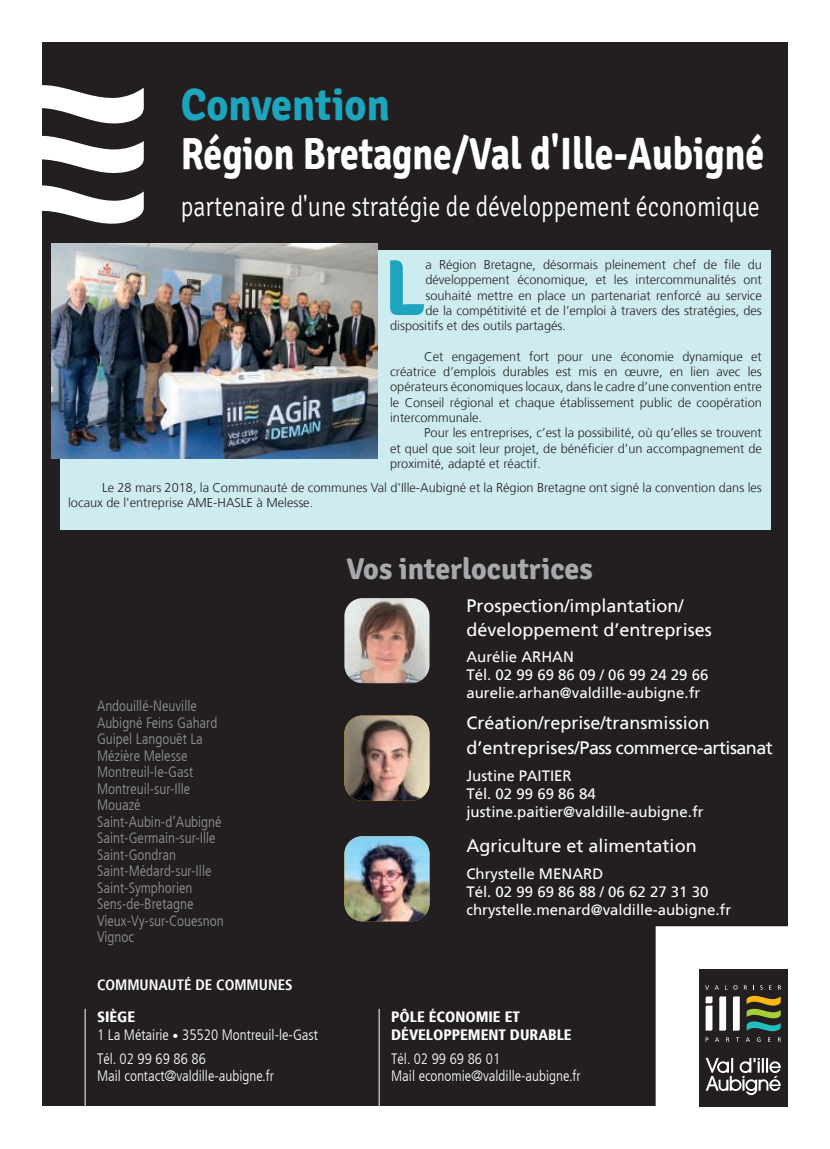
<style>
.page{position:relative;width:830px;height:1149px;background:#fff}
.page>*{position:absolute;margin:0;border:0;box-sizing:border-box;transform-origin:0 0}
.t1{font:700 79.05px "Signika";color:#1ca5bd}
.t2{font:700 45px "Signika";color:#fff;scale:.84 1}
.t3{font:700 45px "Signika";color:#1ca5bd;scale:.94 1}
.t4{font:700 30px "Signika";color:#a8a9ad}
.t5{font:300 28.5px "Signika";color:#fff;scale:.84 1}
.t6{font:18px/23.4px "Frutiger";color:#fff}
.t7{font:300 condensed 15px/16.5px "Frutiger";color:#939598}
.t8{font:15px/18px "Frutiger";color:#fff}
.t9{font:300 condensed 15px/16.5px "Frutiger";color:#fff}
.t10{font:900 condensed 15px/18px "Frutiger";color:#fff}
.t11{font:700 condensed 15px "Frutiger";color:#fff}
.t12{font:300 12.75px/15.3px "Frutiger";color:#231f20;text-align:justify}
.s1{font-weight:900}
.s2{font-size:12px}
</style>
<div class="page">
<div style="left:43px;top:43px;width:744px;height:1063px;background:#231f20"></div>
<svg style="left:655px;top:925px;width:133px;height:182px"></svg>
<hr style="left:378px;top:1008px;width:1px;height:98px;background:#fff">
<hr style="left:85px;top:1008px;width:1px;height:98px;background:#fff">
<svg style="left:42px;top:133px;width:102px;height:43px"></svg>
<svg style="left:42px;top:83px;width:102px;height:42px"></svg>
<svg style="left:42px;top:184px;width:102px;height:42px"></svg>
<img style="left:344px;top:598px;width:85px;height:85px">
<div style="left:60px;top:250px;width:710px;height:280px;background:#ceebef"></div>
<img style="left:51px;top:243px;width:326px;height:215px">
<img style="left:344px;top:715px;width:85px;height:85px">
<img style="left:344px;top:836px;width:85px;height:85px">
<h2 class="t3" style="left:181px;top:77px;width:224px">Convention</h2>
<h2 class="t2" style="left:181px;top:127px;width:695px">Région Bretagne/Val d'Ille-Aubigné</h2>
<h3 class="t5" style="left:181px;top:195px;width:690px">partenaire d'une stratégie de développement économique</h3>
<h1 class="t1" style="left:384px;top:240px;width:43px">L</h1>
<p class="t12" style="left:425px;top:257px;width:338px">a Région Bretagne, désormais pleinement chef de file du</p>
<p class="t12" style="left:425px;top:273px;width:338px">développement économique, et les intercommunalités ont</p>
<p class="t12" style="left:425px;top:288px;width:338px">souhaité mettre en place un partenariat renforcé au service</p>
<p class="t12" style="left:425px;top:303px;width:338px">de la compétitivité et de l’emploi à travers des stratégies, des</p>
<p class="t12" style="left:390px;top:319px;width:177px">dispositifs et des outils partagés.</p>
<p class="t12" style="left:390px;top:349px;width:373px;text-indent:34px">Cet engagement fort pour une économie dynamique et créatrice d’emplois durables est mis en œuvre, en lien avec les opérateurs économiques locaux, dans le cadre d’une convention entre le Conseil régional et chaque établissement public de coopération intercommunale.</p>
<p class="t12" style="left:390px;top:426px;width:373px;text-indent:34px">Pour les entreprises, c’est la possibilité, où qu’elles se trouvent et quel que soit leur projet, de bénéficier d’un accompagnement de proximité, adapté et réactif.</p>
<p class="t12" style="left:68px;top:480px;width:695px;text-indent:34px">Le 28 mars 2018, la Communauté de communes Val d'Ille-Aubigné et la Région Bretagne ont signé la convention dans les locaux de l'entreprise AME-HASLE à Melesse.</p>
<p class="t7" style="left:97px;top:698px;width:128px">Andouillé-Neuville<br>Aubigné Feins Gahard<br>Guipel Langouët La<br>Mézière Melesse<br>Montreuil-le-Gast<br>Montreuil-sur-Ille<br>Mouazé<br>Saint-Aubin-d’Aubigné<br>Saint-Germain-sur-Ille<br>Saint-Gondran<br>Saint-Médard-sur-Ille<br>Saint-Symphorien<br>Sens-de-Bretagne<br>Vieux-Vy-sur-Couesnon<br>Vignoc</p>
<p class="t11" style="left:97px;top:977px;width:197px">COMMUNAUTÉ DE COMMUNES</p>
<p class="t9" style="left:97px;top:1008px;width:222px;line-height:18px"><span class="s1">SIÈGE<br></span>1 La Métairie <span class="s2">ï</span> 35520 Montreuil-le-Gast</p>
<p class="t9" style="left:97px;top:1051px;width:178px">Tél. 02 99 69 86 86<br>Mail contact@valdille-aubigne.fr</p>
<h3 class="t4" style="left:346px;top:550px;width:247px">Vos interlocutrices</h3>
<h3 class="t6" style="left:466px;top:595px;width:247px">Prospection/implantation/ développement d’entreprises</h3>
<p class="t8" style="left:466px;top:649px;width:243px">Aurélie ARHAN<br>Tél. 02 99 69 86 09 / 06 99 24 29 66 aurelie.arhan@valdille-aubigne.fr</p>
<h3 class="t6" style="left:466px;top:711px;width:308px;line-height:25.2px">Création/reprise/transmission d’entreprises/Pass commerce-artisanat</h3>
<p class="t8" style="left:466px;top:767px;width:239px">Justine PAITIER<br>Tél. 02 99 69 86 84 justine.paitier@valdille-aubigne.fr</p>
<h3 class="t6" style="left:466px;top:835px;width:232px">Agriculture et alimentation</h3>
<p class="t8" style="left:466px;top:865px;width:266px">Chrystelle MENARD<br>Tél. 02 99 69 86 88 / 06 62 27 31 30 chrystelle.menard@valdille-aubigne.fr</p>
<p class="t10" style="left:391px;top:1007px;width:182px">PÔLE ÉCONOMIE ET<br>DÉVELOPPEMENT DURABLE</p>
<p class="t9" style="left:391px;top:1051px;width:191px">Tél. 02 99 69 86 01<br>Mail economie@valdille-aubigne.fr</p>
</div>
